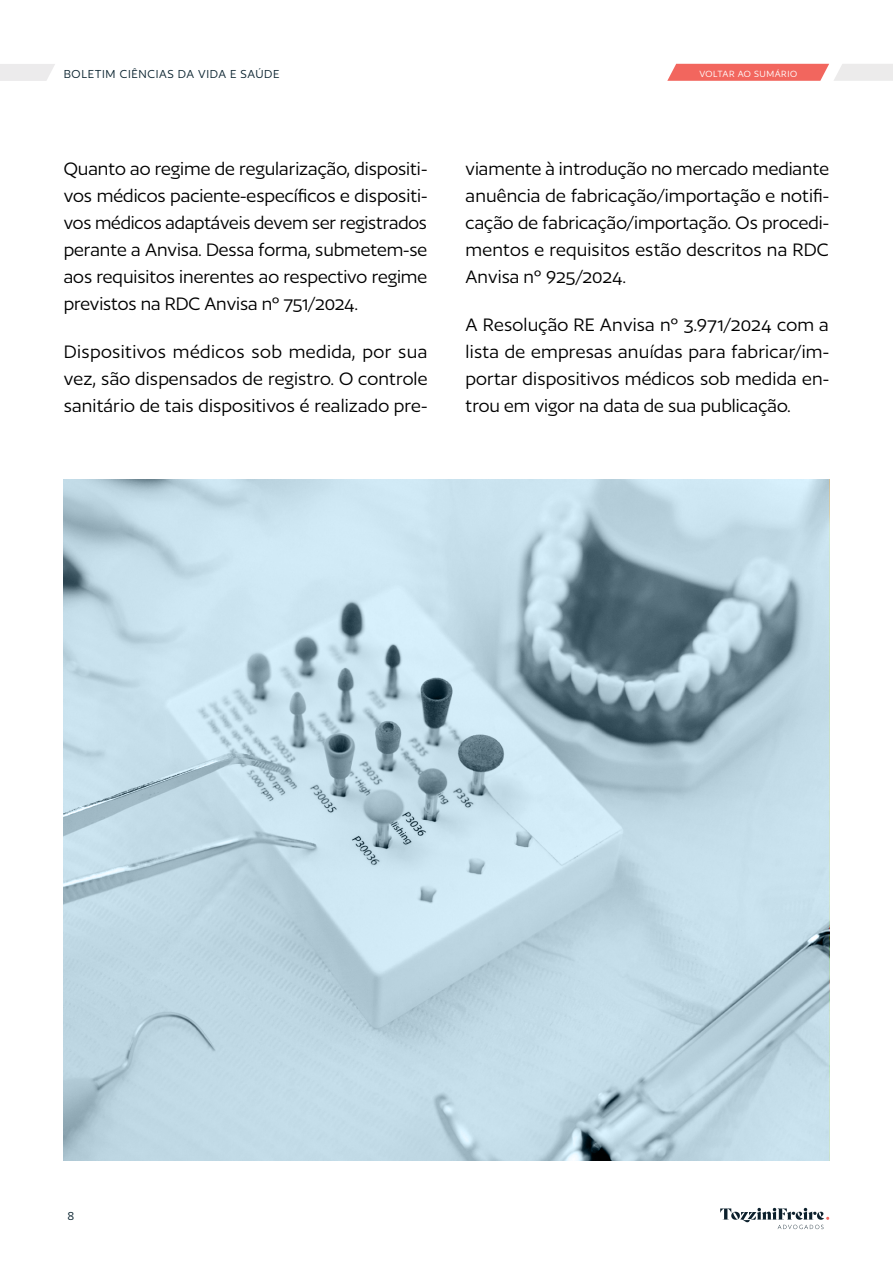
<style>
.page{position:relative;width:893px;height:1263px;background:#fff}
.page>*{position:absolute;margin:0;border:0;box-sizing:border-box;transform-origin:0 0}
.t1{font:21px/27px "Author";color:#000;text-align:justify}
.t2{font:13.5px "Author";letter-spacing:.05em;color:#0b2430}
.t3{font:10.5px "Author";letter-spacing:.05em;color:#fff}
</style>
<div class="page">
<svg style="left:720px;top:1208px;width:109px;height:21px"></svg>
<svg style="left:0;top:64px;width:55px;height:17px"></svg>
<svg style="left:667px;top:64px;width:226px;height:17px;background:#f1938e"></svg>
<img style="left:64px;top:479px;width:765px;height:682px">
<p class="t2" style="left:64px;top:67px;width:217px">BOLETIM CIÊNCIAS DA VIDA E SAÚDE</p>
<p class="t1" style="left:64px;top:155px;width:365px">Quanto ao regime de regularização, dispositi&shy;vos médicos paciente-específicos e dispositi&shy;vos médicos adaptáveis devem ser registrados perante a Anvisa. Dessa forma, submetem-se aos requisitos inerentes ao respectivo regime previstos na RDC Anvisa nº 751/2024.</p>
<p class="t1" style="left:64px;top:338px;width:365px">Dispositivos médicos sob medida, por sua vez, são dispensados de registro. O controle sanitário de tais dispositivos é realizado pre-</p>
<p class="t3" style="left:699px;top:68px;width:99px">VOLTAR AO SUMÁRIO</p>
<p class="t1" style="left:466px;top:155px;width:365px">viamente à introdução no mercado mediante anuência de fabricação/importação e notifi&shy;cação de fabricação/importação. Os procedi&shy;mentos e requisitos estão descritos na RDC Anvisa nº 925/2024.</p>
<p class="t1" style="left:466px;top:311px;width:365px">A Resolução RE Anvisa nº 3.971/2024 com a lista de empresas anuídas para fabricar/im&shy;portar dispositivos médicos sob medida en&shy;trou em vigor na data de sua publicação.</p>
<p class="t2" style="left:68px;top:1209px;width:8px">8</p>
</div>
